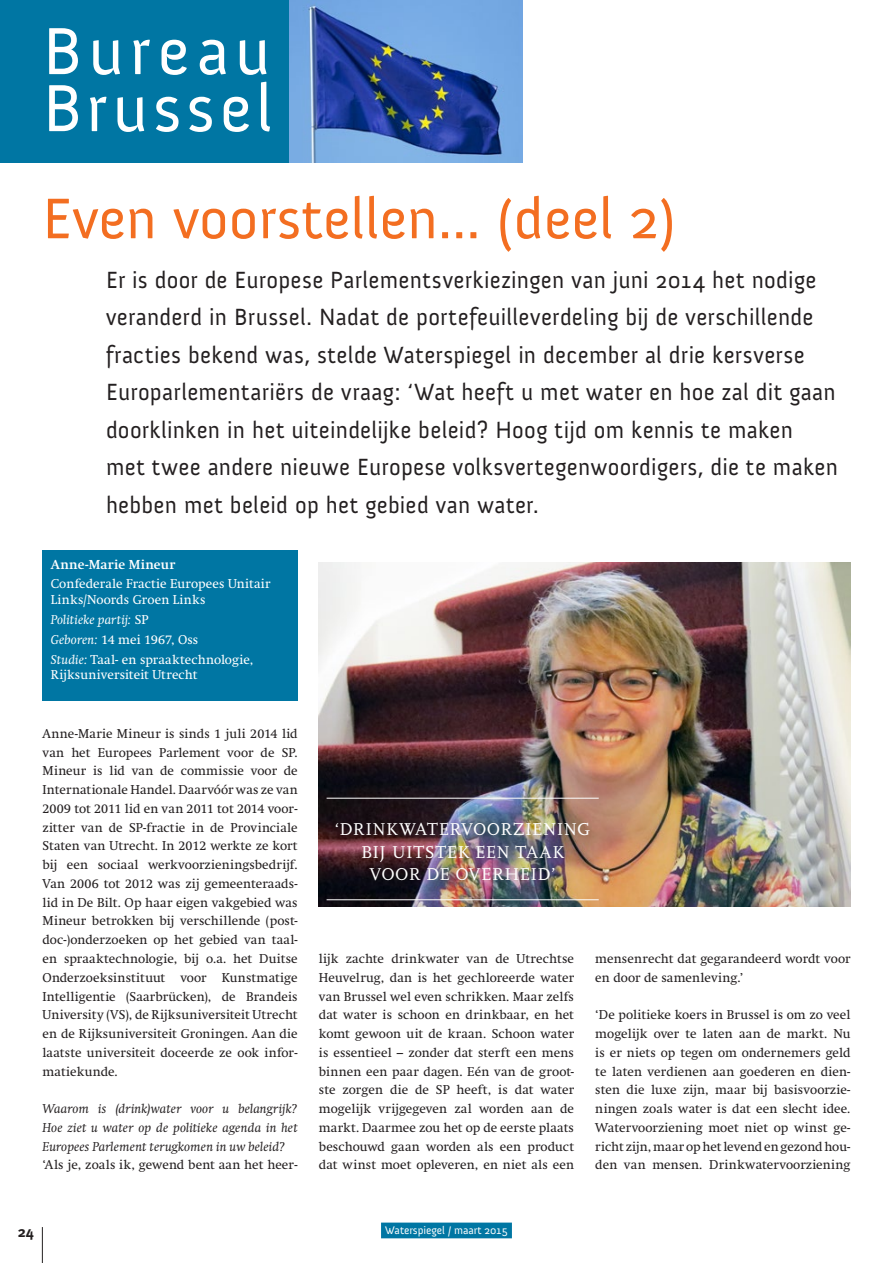
<style>
.page{position:relative;width:893px;height:1263px;background:#fff}
.page>*{position:absolute;margin:0;border:0;box-sizing:border-box;transform-origin:0 0}
.t1{font:68.1px/57px "Anivers";letter-spacing:.08em;color:#fff}
.t2{font:58.5px "Anivers";color:#f36e21}
.t3{font:24px/37.5px "Anivers";letter-spacing:.015em;color:#231f20;scale:.96 1}
.t4{font:18px/22.5px "Scala Caps";letter-spacing:.015em;color:#fff;text-align:center}
.t5{font:700 15px "Meta Plus";color:#231f20}
.t6{font:12.75px/18.8px "Swift";letter-spacing:.01em;color:#231f20;text-align:justify}
.t7{font:12.75px/19.8px "Swift";letter-spacing:.01em;color:#fff}
.t8{font:italic 12.75px/18.8px "Swift";letter-spacing:.015em;color:#231f20;text-align:justify}
.t9{font:700 12.75px "Swift";letter-spacing:.025em;color:#fff}
.t10{font:11.25px "Anivers";color:#fff}
.s1{font-style:italic}
</style>
<div class="page">
<hr style="left:42px;top:1227px;width:1px;height:36px;background:#231f20">
<div style="left:381px;top:1222px;width:131px;height:16px;background:#0076a3"></div>
<img style="left:288px;top:0;width:234px;height:162px">
<div style="left:0;top:0;width:288px;height:162px;background:#0076a3"></div>
<img style="left:319px;top:562px;width:531px;height:345px">
<hr style="left:327px;top:798px;width:272px;height:1px;background:#fff">
<hr style="left:327px;top:899px;width:272px;height:1px;background:#fff">
<div style="left:42px;top:550px;width:256px;height:150px;background:#0076a3"></div>
<h1 class="t1" style="left:43px;top:24px;width:232px">Bureau<br>Brussel</h1>
<h2 class="t2" style="left:42px;top:187px;width:635px">Even voorstellen… (deel 2)</h2>
<p class="t3" style="left:106px;top:261px;width:764px">Er is door de Europese Parlementsverkiezingen van juni 2014 het nodige veranderd in Brussel. Nadat de portefeuilleverdeling bij de verschillende fracties bekend was, stelde Waterspiegel in december al drie kersverse Europarlementariërs de vraag: ‘Wat heeft u met water en hoe zal dit gaan doorklinken in het uiteindelijke beleid? Hoog tijd om kennis te maken<br>met twee andere nieuwe Europese volksvertegenwoordigers, die te maken hebben met beleid op het gebied van water.</p>
<p class="t9" style="left:51px;top:557px;width:126px">Anne-Marie Mineur</p>
<p class="t7" style="left:51px;top:576px;width:221px;line-height:15.6px">Confederale Fractie Europees Unitair<br>Links/Noords Groen Links</p>
<p class="t7" style="left:51px;top:610px;width:204px"><span class="s1">Politieke partij:</span> SP<br><span class="s1">Geboren:</span> 14 mei 1967, Oss<br><span class="s1">Studie:</span> Taal- en spraaktechnologie,</p>
<p class="t7" style="left:51px;top:665px;width:148px">Rijksuniversiteit Utrecht</p>
<p class="t6" style="left:43px;top:724px;width:257px">Anne-Marie Mineur is sinds 1 juli 2014 lid van het Europees Parlement voor de SP.<br>Mineur is lid van de commissie voor de Internationale Handel. Daarvóór was ze van 2009 tot 2011 lid en van 2011 tot 2014 voor&shy;zitter van de SP-fractie in de Provinciale Staten van Utrecht. In 2012 werkte ze kort bij een sociaal werkvoorzieningsbedrijf.<br>Van 2006 tot 2012 was zij gemeenteraads&shy;lid in De Bilt. Op haar eigen vakgebied was Mineur betrokken bij verschillende (post&shy;doc-)onderzoeken op het gebied van taal&shy;en spraaktechnologie, bij o.a. het Duitse Onderzoeksinstituut voor Kunstmatige Intelligentie (Saarbrücken), de Brandeis University (VS), de Rijksuniversiteit Utrecht en de Rijksuniversiteit Groningen. Aan die laatste universiteit doceerde ze ook infor&shy;matiekunde.</p>
<p class="t8" style="left:43px;top:1099px;width:257px">Waarom is (drink)water voor u belangrijk?<br>Hoe ziet u water op de politieke agenda in het Europees Parlement terugkomen in uw beleid?</p>
<p class="t6" style="left:43px;top:1155px;width:257px">‘Als je, zoals ik, gewend bent aan het heer-</p>
<h3 class="t4" style="left:335px;top:819px;width:257px">‘DRINKWATERVOORZIENING<br>BIJ UITSTEK EEN TAAK<br>VOOR DE OVERHEID’</h3>
<p class="t6" style="left:319px;top:949px;width:257px">lijk zachte drinkwater van de Utrechtse Heuvelrug, dan is het gechloreerde water van Brussel wel even schrikken. Maar zelfs dat water is schoon en drinkbaar, en het komt gewoon uit de kraan. Schoon water is essentieel – zonder dat sterft een mens binnen een paar dagen. Eén van de groot&shy;ste zorgen die de SP heeft, is dat water mogelijk vrijgegeven zal worden aan de markt. Daarmee zou het op de eerste plaats beschouwd gaan worden als een product dat winst moet opleveren, en niet als een</p>
<p class="t6" style="left:595px;top:949px;width:257px">mensenrecht dat gegarandeerd wordt voor en door de samenleving.’</p>
<p class="t6" style="left:595px;top:1006px;width:257px">‘De politieke koers in Brussel is om zo veel mogelijk over te laten aan de markt. Nu is er niets op tegen om ondernemers geld te laten verdienen aan goederen en dien&shy;sten die luxe zijn, maar bij basisvoorzie&shy;ningen zoals water is dat een slecht idee.<br>Watervoorziening moet niet op winst ge&shy;richt zijn, maar op het levend en gezond hou&shy;den van mensen. Drinkwatervoorziening</p>
<p class="t5" style="left:18px;top:1223px;width:18px">24</p>
<p class="t10" style="left:385px;top:1224px;width:124px">Waterspiegel / maart 2015</p>
</div>
